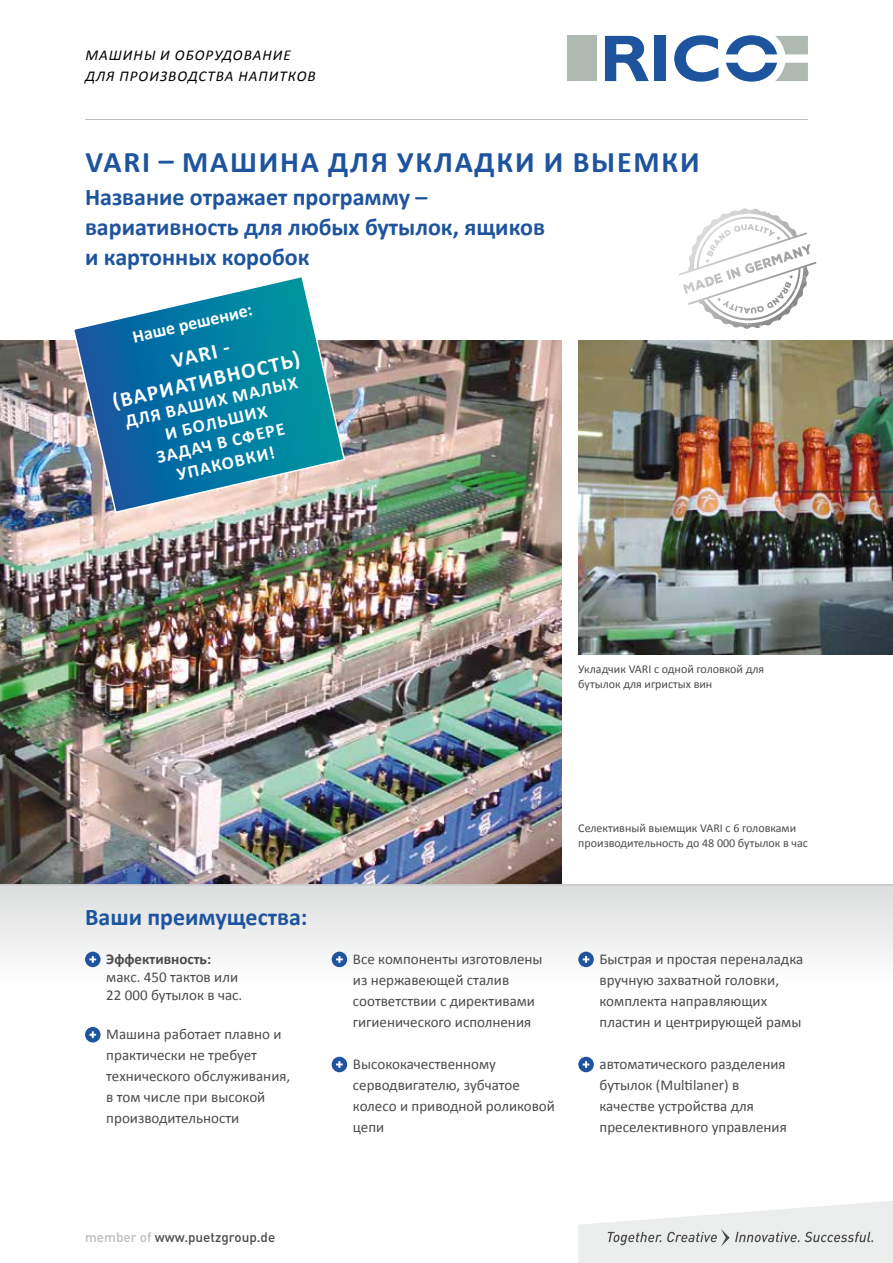
<style>
.page{position:relative;width:893px;height:1263px;background:#fff}
.page>*{position:absolute;margin:0;border:0;box-sizing:border-box;transform-origin:0 0}
.t1{font:700 30px "Calibri";letter-spacing:.06em;color:#1e549e}
.t2{font:700 24px/30px "Calibri";color:#1e549e}
.t3{font:700 21.6px/26.2px "Calibri";color:#fff;text-align:center}
.t4{font:700 18px/21px "Calibri";color:#fff;text-align:center}
.t5{font:15px/21px "Calibri";color:#4b4b4d}
.t6{font:italic 15px/21px "Calibri";letter-spacing:.07em;color:#000}
.t7{font:700 15px "Calibri";color:#4b4b4d}
.t8{font:500 13.5px "DIN Pro";color:#4b4b4d}
.t9{font:12px/15px "Calibri";color:#4b4b4d}
.s1{color:#bbbdbe}
</style>
<div class="page">
<svg style="left:578px;top:1201px;width:315px;height:62px"></svg>
<hr style="left:85px;top:119px;width:723px;height:1px;background:#bbbdbe">
<div style="left:567px;top:36px;width:30px;height:45px;background:#aebab1"></div>
<svg style="left:605px;top:36px;width:44px;height:45px"></svg>
<div style="left:654px;top:36px;width:12px;height:45px;background:#1e549e"></div>
<svg style="left:674px;top:35px;width:44px;height:47px"></svg>
<svg style="left:726px;top:35px;width:82px;height:19px"></svg>
<svg style="left:726px;top:63px;width:82px;height:19px"></svg>
<img style="left:0;top:340px;width:561px;height:544px">
<div style="left:0;top:884px;width:893px;height:128px;background:linear-gradient(to bottom,#dededf,#fff)"></div>
<hr style="left:0;top:884px;width:893px;height:1px;background:#bbbdbe">
<div style="left:85px;top:952px;width:16px;height:15px;background:#1e549e;border-radius:50%"></div>
<svg style="left:89px;top:956px;width:7px;height:7px"></svg>
<div style="left:332px;top:952px;width:15px;height:15px;background:#1e549e;border-radius:50%"></div>
<svg style="left:336px;top:956px;width:7px;height:7px"></svg>
<div style="left:578px;top:952px;width:16px;height:15px;background:#1e549e;border-radius:50%"></div>
<svg style="left:583px;top:956px;width:6px;height:7px"></svg>
<svg style="left:578px;top:1057px;width:16px;height:15px"></svg>
<svg style="left:583px;top:1061px;width:6px;height:7px"></svg>
<div style="left:332px;top:1057px;width:15px;height:15px;background:#1e549e;border-radius:50%"></div>
<svg style="left:336px;top:1061px;width:7px;height:7px"></svg>
<div style="left:85px;top:1027px;width:16px;height:15px;background:#1e549e;border-radius:50%"></div>
<svg style="left:89px;top:1031px;width:7px;height:7px"></svg>
<img style="left:578px;top:340px;width:315px;height:315px">
<svg style="left:72px;top:277px;width:274px;height:237px;background:#4a94b0"></svg>
<svg style="left:679px;top:208px;width:137px;height:121px"></svg>
<p class="t6" style="left:85px;top:44px;width:232px">МАШИНЫ И ОБОРУДОВАНИЕ<br>ДЛЯ ПРОИЗВОДСТВА НАПИТКОВ</p>
<h1 class="t1" style="left:86px;top:141px;width:615px">VARI – МАШИНА ДЛЯ УКЛАДКИ И ВЫЕМКИ</h1>
<h2 class="t2" style="left:85px;top:181px;width:461px">Название отражает программу – вариативность для любых бутылок, ящиков и картонных коробок</h2>
<p class="t4" style="left:130px;top:326px;width:124px;rotate:-13deg">Наше решение:</p>
<h3 class="t3" style="left:104px;top:363px;width:193px;rotate:-13deg">VARI - (ВАРИАТИВНОСТЬ)</h3>
<p class="t4" style="left:123px;top:411px;width:178px;rotate:-13deg">ДЛЯ ВАШИХ МАЛЫХ<br>И БОЛЬШИХ<br>ЗАДАЧ В СФЕРЕ<br>УПАКОВКИ!</p>
<p class="t9" style="left:578px;top:661px;width:187px">Укладчик VARI c одной головкой для бутылок для игристых вин</p>
<h2 class="t2" style="left:85px;top:901px;width:224px">Ваши преимущества:</h2>
<p class="t7" style="left:106px;top:948px;width:106px">Эффективность:</p>
<p class="t5" style="left:106px;top:968px;width:138px;line-height:18px">макс. 450 тактов или<br>22 000 бутылок в час.</p>
<p class="t5" style="left:106px;top:1023px;width:186px">Машина работает плавно и практически не требует технического обслуживания, в том числе при высокой производительности</p>
<p class="t8" style="left:85px;top:1228px;width:192px"><span class="s1">member of</span> www.puetzgroup.de</p>
<p class="t9" style="left:578px;top:820px;width:231px">Селективный выемщик VARI с 6 головками производительность до 48 000 бутылок в час</p>
<p class="t5" style="left:353px;top:948px;width:191px">Все компоненты изготовлены из нержавеющей сталив соответствии с директивами гигиенического исполнения</p>
<p class="t5" style="left:353px;top:1053px;width:204px">Высококачественному серводвигателю, зубчатое колесо и приводной роликовой цепи</p>
<p class="t5" style="left:600px;top:948px;width:205px">Быстрая и простая переналадка вручную захватной головки, комплекта направляющих пластин и центрирующей рамы</p>
<p class="t5" style="left:600px;top:1053px;width:189px">автоматического разделения бутылок (Multilaner) в качестве устройства для преселективного управления</p>
</div>
